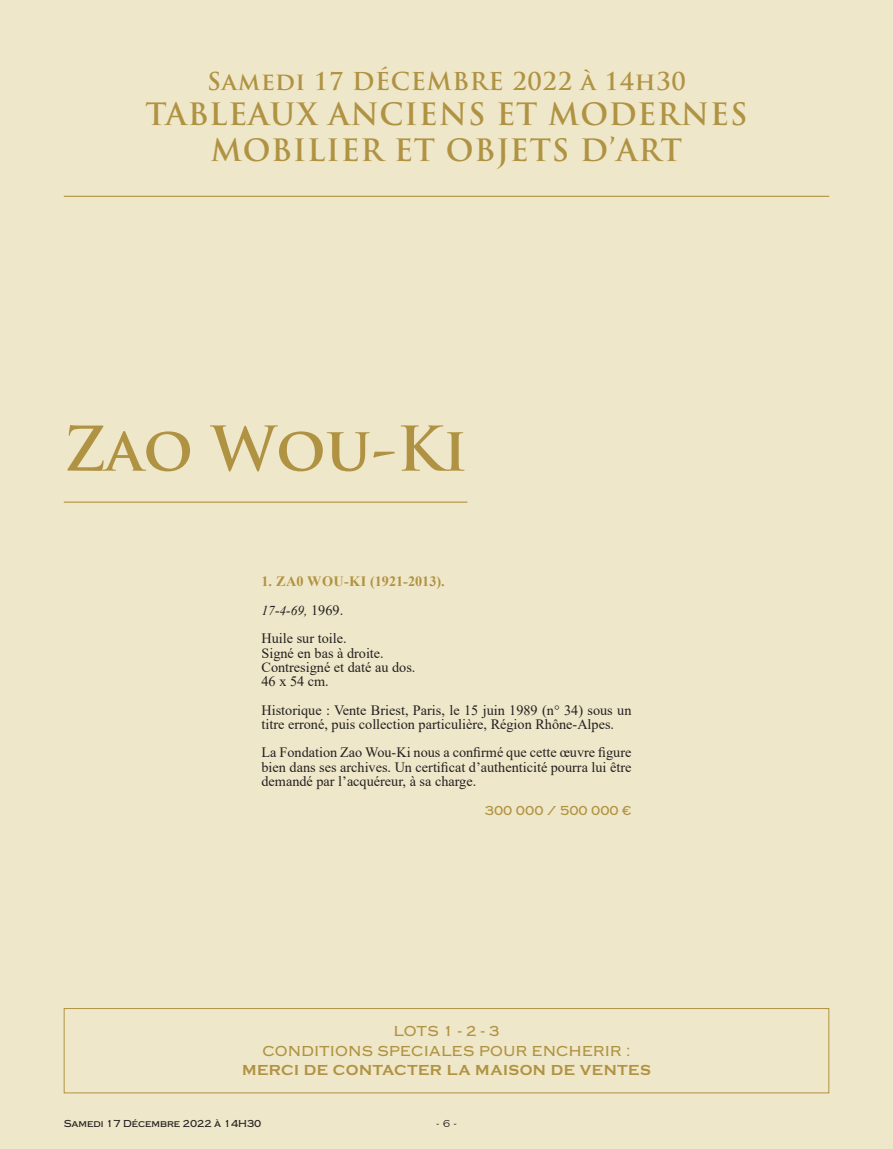
<style>
.page{position:relative;width:893px;height:1149px;background:#fff}
.page>*{position:absolute;margin:0;border:0;box-sizing:border-box;transform-origin:0 0}
.t1{font:700 60px "Trajan Pro";color:#b09342}
.t2{font:700 30px/36px "Trajan Pro";letter-spacing:.03em;color:#b09342;text-align:center}
.t3{font:700 24px "Trajan Pro";letter-spacing:.03em;color:#b09342}
.t4{font:500 15px/19.5px "Copperplate";letter-spacing:.03em;color:#b09342;text-align:center}
.t5{font:700 15px "Copperplate";letter-spacing:.03em;color:#b09342}
.t6{font:14.25px/14.2px "Times New Roman";color:#231f20}
.t7{font:700 14.25px "Times New Roman";color:#b09342}
.t8{font:500 13.5px "Copperplate";color:#b09342}
.t9{font:italic 13.5px "Times New Roman";color:#231f20}
.t10{font:500 10.5px "Copperplate";color:#231f20}
.t11{font:10.5px "Copperplate";color:#231f20}
.s1{font-style:normal;font-size:14.25px}
</style>
<div class="page">
<div style="left:0;top:0;width:893px;height:1148px;background:#efe7c9"></div>
<hr style="left:64px;top:196px;width:765px;height:1px;background:#b09342">
<hr style="left:64px;top:501px;width:403px;height:1px;background:#b09342">
<div style="left:64px;top:1007px;width:765px;height:85px;border:1px solid #b09342"></div>
<h3 class="t3" style="left:207px;top:67px;width:480px">Samedi 17 DÉCEMBRE 2022 à 14h30</h3>
<h2 class="t2" style="left:146px;top:96px;width:603px">TABLEAUX ANCIENS ET MODERNES<br>MOBILIER ET OBJETS D’ART</h2>
<h1 class="t1" style="left:64px;top:411px;width:405px">Zao Wou-Ki</h1>
<p class="t7" style="left:261px;top:571px;width:185px">1. ZA0 WOU-KI (1921-2013).</p>
<p class="t9" style="left:261px;top:601px;width:83px">17-4-69, <span class="s1">1969.</span></p>
<p class="t6" style="left:261px;top:631px;width:155px">Huile sur toile.<br>Signé en bas à droite.<br>Contresigné et daté au dos.<br>46 x 54 cm.</p>
<p class="t6" style="left:261px;top:702px;width:371px">Historique : Vente Briest, Paris, le 15 juin 1989 (n° 34) sous un titre erroné, puis collection particulière, Région Rhône-Alpes.</p>
<p class="t6" style="left:261px;top:745px;width:371px;text-align:justify">La Fondation Zao Wou-Ki nous a confirmé que cette œuvre figure bien dans ses archives. Un certificat d’authenticité pourra lui être demandé par l’acquéreur, à sa charge.</p>
<p class="t8" style="left:485px;top:802px;width:148px">300 000 / 500 000 €</p>
<p class="t4" style="left:262px;top:1021px;width:370px">LOTS 1 - 2 - 3<br>CONDITIONS SPECIALES POUR ENCHERIR :</p>
<p class="t5" style="left:242px;top:1061px;width:410px">MERCI DE CONTACTER LA MAISON DE VENTES</p>
<p class="t10" style="left:64px;top:1117px;width:199px">Samedi 17 Décembre 2022 à 14H30</p>
<p class="t11" style="left:437px;top:1117px;width:21px">- 6 -</p>
</div>
